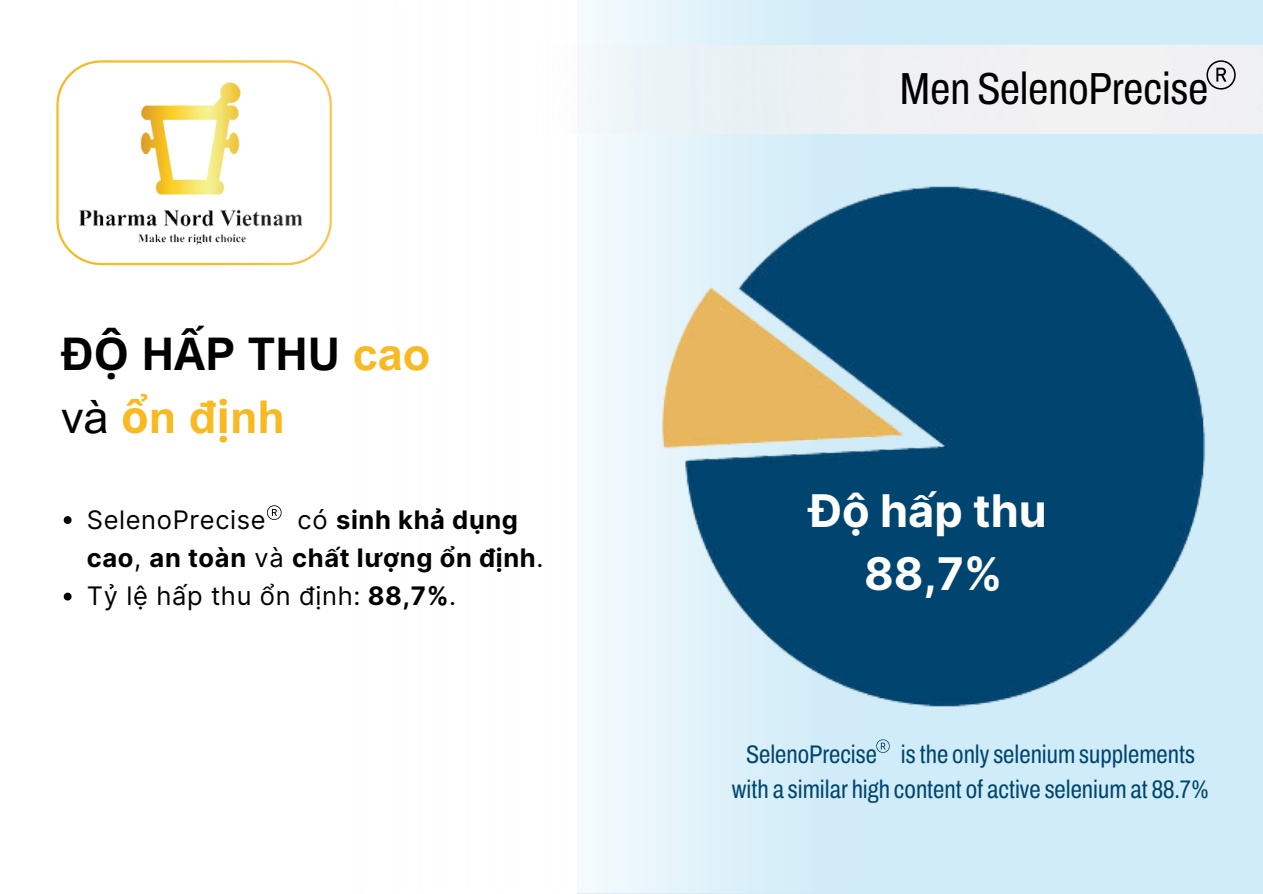
<style>
.page{position:relative;width:1263px;height:894px;background:#fff}
.page>*{position:absolute;margin:0;border:0;box-sizing:border-box;transform-origin:0 0}
.t1{font:45px "Archivo Condensed";color:#000}
.t2{font:700 45px "Inter";color:#fff}
.t3{font:700 45px "Arial MT Pro";color:#000}
.t4{font:700 45px "Arial MT Pro";color:#f9b920}
.t5{font:25.5px/34.8px "Archivo Condensed";color:#00456f;text-align:center}
.t6{font:700 25.5px/38.2px "Inter";letter-spacing:.025em;color:#000}
.t7{font:25.5px "Inter";letter-spacing:.025em;color:#000}
.s1{font-family:"Noto Sans"}
.s2{color:#f9b920}
.s3{font-weight:400;color:#000}
.s4{font-weight:400}
.s5{font-weight:700}
</style>
<div class="page">
<div style="left:577px;top:0;width:685px;height:893px;background:#d0ecf8"></div>
<svg style="left:56px;top:60px;width:153px;height:205px"></svg>
<img style="left:78px;top:78px;width:131px;height:167px">
<img style="left:209px;top:0;width:601px;height:892px">
<img style="left:510px;top:45px;width:752px;height:88px">
<img style="left:631px;top:176px;width:575px;height:540px">
<div style="left:742px;top:468px;width:382px;height:150px;background:#00456f"></div>
<svg style="left:1206px;top:60px;width:30px;height:30px"></svg>
<svg style="left:876px;top:739px;width:14px;height:13px"></svg>
<svg style="left:64px;top:516px;width:8px;height:8px"></svg>
<svg style="left:64px;top:592px;width:8px;height:8px"></svg>
<svg style="left:267px;top:505px;width:15px;height:15px"></svg>
<p class="t3" style="left:61px;top:337px;width:371px">Đ<span class="s1">Ộ</span> H<span class="s1">Ấ</span>P THU <span class="s2">cao</span></p>
<p class="t4" style="left:61px;top:400px;width:226px"><span class="s3">và</span> <span class="s1">ổ</span>n đ<span class="s1">ị</span>nh</p>
<p class="t6" style="left:87px;top:500px;width:458px"><span class="s4">SelenoPrecise có</span> sinh khả dụng cao<span class="s4">,</span> an toàn <span class="s4">và</span> chất lượng ổn định<span class="s4">.</span></p>
<p class="t7" style="left:87px;top:580px;width:371px">Tỷ lệ hấp thu ổn định: <span class="s5">88,7%</span>.</p>
<p class="t1" style="left:899px;top:65px;width:310px">Men SelenoPrecise</p>
<p class="t2" style="left:809px;top:483px;width:239px">Độ hấp thu</p>
<p class="t2" style="left:864px;top:546px;width:140px">88,7%</p>
<p class="t5" style="left:732px;top:736px;width:479px">SelenoPrecise is the only selenium supplements with a similar high content of active selenium at 88.7%</p>
</div>
